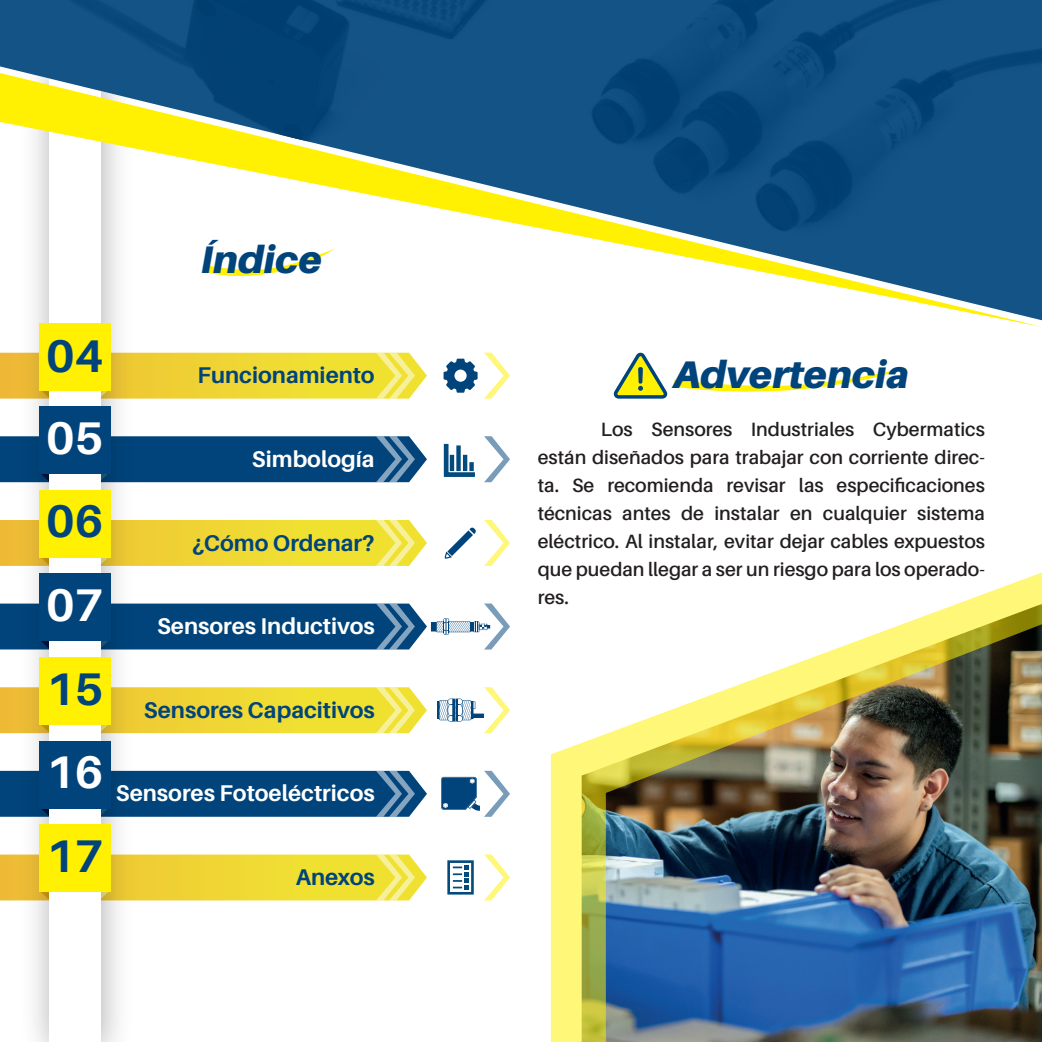
<style>
.page{position:relative;width:1042px;height:1042px;background:#fff}
.page>*{position:absolute;margin:0;border:0;box-sizing:border-box;transform-origin:0 0}
.t1{font:700 45.85px "Aileron";color:#00447b}
.t2{font:700 45.85px "Aileron";color:#fff}
.t3{font:italic 900 38.5px "Aileron";color:#00447b}
.t4{font:700 22.75px "Aileron";color:#00447b}
.t5{font:700 22.75px "Aileron";color:#fff}
.t6{font:600 19.25px/28px "Aileron";color:#231f20;text-align:justify}
</style>
<div class="page">
<svg style="left:674px;top:367px;width:235px;height:25px"></svg>
<svg style="left:613px;top:352px;width:54px;height:47px"></svg>
<svg style="left:0;top:687px;width:427px;height:46px;background:#f0dc3f"></svg>
<svg style="left:0;top:771px;width:427px;height:46px;background:#0f4f83"></svg>
<svg style="left:484px;top:854px;width:26px;height:46px"></svg>
<svg style="left:0;top:854px;width:427px;height:46px;background:#f0dc40"></svg>
<svg style="left:443px;top:359px;width:34px;height:34px"></svg>
<svg style="left:484px;top:353px;width:26px;height:46px"></svg>
<svg style="left:0;top:353px;width:427px;height:46px;background:#f0db3f"></svg>
<svg style="left:444px;top:527px;width:32px;height:32px"></svg>
<svg style="left:484px;top:520px;width:26px;height:46px"></svg>
<svg style="left:0;top:520px;width:427px;height:46px;background:#f0dc3e"></svg>
<svg style="left:443px;top:436px;width:67px;height:46px"></svg>
<svg style="left:0;top:436px;width:427px;height:46px;background:#0f4f83"></svg>
<img style="left:7px;top:327px;width:140px;height:715px">
<div style="left:49px;top:74px;width:52px;height:968px;background:#fff"></div>
<div style="left:39px;top:323px;width:71px;height:67px;background:#fff101"></div>
<div style="left:39px;top:490px;width:71px;height:67px;background:#fff101"></div>
<div style="left:39px;top:657px;width:71px;height:68px;background:#fff101"></div>
<div style="left:39px;top:824px;width:71px;height:68px;background:#fff101"></div>
<div style="left:39px;top:406px;width:71px;height:68px;background:#00447b"></div>
<div style="left:39px;top:574px;width:71px;height:67px;background:#00447b"></div>
<div style="left:39px;top:741px;width:71px;height:67px;background:#00447b"></div>
<svg style="left:0;top:0;width:1042px;height:73px;background:#0f4e80"></svg>
<svg style="left:0;top:73px;width:1042px;height:254px"></svg>
<img style="left:551px;top:572px;width:491px;height:470px">
<svg style="left:441px;top:771px;width:69px;height:46px"></svg>
<svg style="left:0;top:603px;width:510px;height:46px"></svg>
<svg style="left:437px;top:687px;width:73px;height:46px"></svg>
<div style="left:447px;top:860px;width:27px;height:34px;border:3px solid #034b7d"></div>
<svg style="left:453px;top:865px;width:15px;height:24px"></svg>
<h2 class="t3" style="left:201px;top:237px;width:122px">Índice</h2>
<h1 class="t1" style="left:46px;top:330px;width:59px">04</h1>
<h1 class="t2" style="left:46px;top:412px;width:59px">05</h1>
<h1 class="t1" style="left:46px;top:496px;width:59px">06</h1>
<h1 class="t2" style="left:46px;top:580px;width:59px">07</h1>
<p class="t4" style="left:198px;top:363px;width:179px">Funcionamiento</p>
<p class="t5" style="left:252px;top:446px;width:124px">Simbología</p>
<p class="t4" style="left:192px;top:530px;width:184px">¿Cómo Ordenar?</p>
<p class="t5" style="left:157px;top:613px;width:219px">Sensores Inductivos</p>
<h1 class="t1" style="left:46px;top:664px;width:59px">15</h1>
<h1 class="t2" style="left:46px;top:747px;width:59px">16</h1>
<p class="t4" style="left:144px;top:697px;width:232px">Sensores Capacitivos</p>
<p class="t5" style="left:116px;top:781px;width:260px">Sensores Fotoeléctricos</p>
<h1 class="t1" style="left:46px;top:830px;width:59px">17</h1>
<p class="t4" style="left:296px;top:864px;width:80px">Anexos</p>
<h2 class="t3" style="left:673px;top:352px;width:237px">Advertencia</h2>
<p class="t6" style="left:538px;top:416px;width:449px;text-indent:63px">Los Sensores Industriales Cybermatics están diseñados para trabajar con corriente direc&shy;ta. Se recomienda revisar las especificaciones técnicas antes de instalar en cualquier sistema eléctrico. Al instalar, evitar dejar cables expuestos que puedan llegar a ser un riesgo para los operado&shy;res.</p>
</div>
